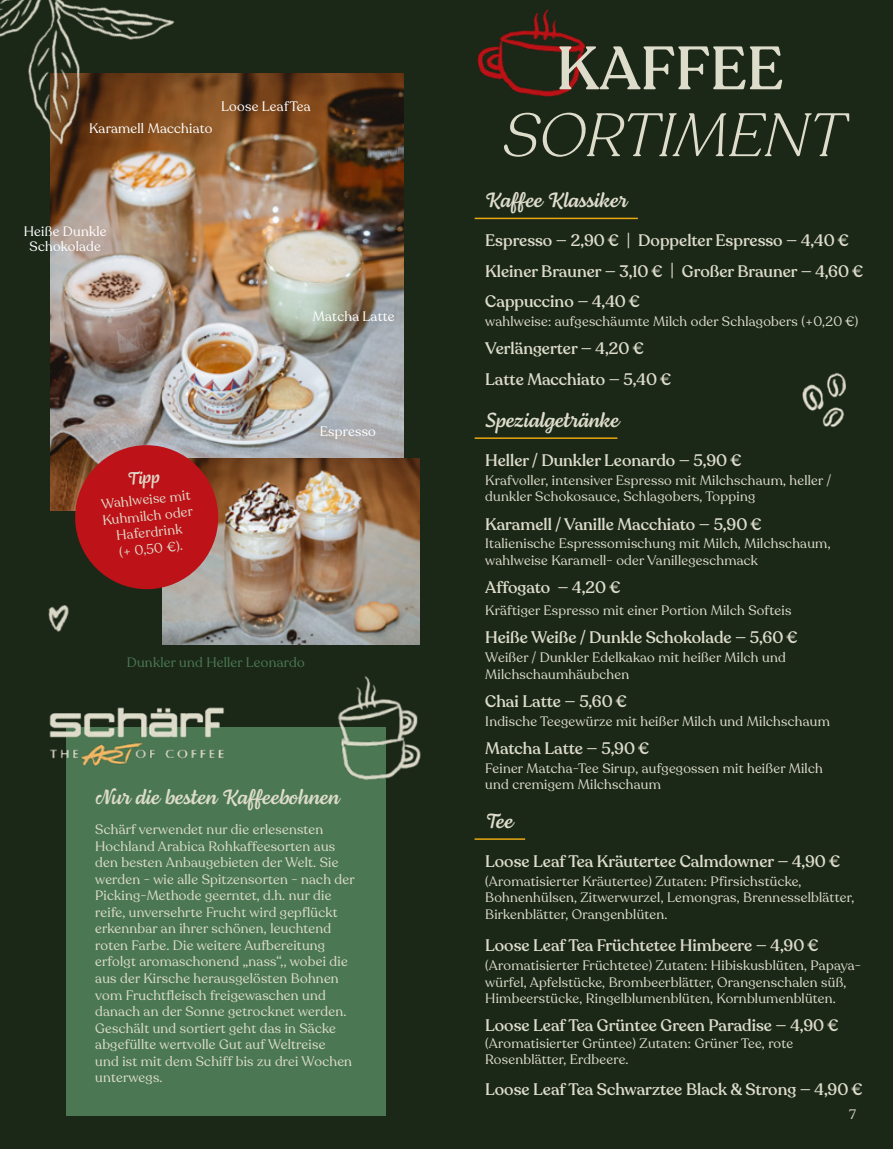
<style>
.page{position:relative;width:893px;height:1149px;background:#fff}
.page>*{position:absolute;margin:0;border:0;box-sizing:border-box;transform-origin:0 0}
.t1{font:italic 300 60.3px "Recoleta";color:#dedccb}
.t2{font:500 60.3px "Recoleta";color:#dedccb}
.t3{font:21px "Lemongrass Script";color:#dedccb}
.t4{font:18px "Lemongrass Script";color:#dedccb}
.t5{font:500 16.5px/30.5px "Recoleta";color:#dedccb}
.t6{font:13.5px/16.5px "Recoleta";letter-spacing:.02em;color:#dedccb}
.t7{font:13.5px/15px "Recoleta";letter-spacing:.02em;color:#fff;text-align:center}
.t8{font:13.5px "Recoleta";letter-spacing:.02em;color:#4b7853}
.s1{font-family:"Montserrat";font-weight:400}
</style>
<div class="page">
<div style="left:0;top:0;width:893px;height:1148px;background:#1b2818"></div>
<hr style="left:475px;top:217px;width:163px;height:2px;background:#e8a812">
<hr style="left:475px;top:437px;width:142px;height:2px;background:#e8a812">
<img style="left:477px;top:9px;width:109px;height:88px">
<hr style="left:475px;top:838px;width:50px;height:1px;background:#e8a812">
<div style="left:66px;top:726px;width:320px;height:388px;background:#4b7853"></div>
<img style="left:49px;top:707px;width:179px;height:59px">
<img style="left:802px;top:372px;width:44px;height:55px">
<img style="left:51px;top:73px;width:352px;height:437px">
<img style="left:163px;top:458px;width:257px;height:186px">
<img style="left:329px;top:676px;width:92px;height:104px">
<img style="left:0;top:0;width:196px;height:171px">
<img style="left:48px;top:605px;width:21px;height:27px">
<svg style="left:71px;top:441px;width:151px;height:151px;background:#a82c2d"></svg>
<p class="t7" style="left:89px;top:121px;width:125px">Karamell Macchiato</p>
<p class="t7" style="left:221px;top:99px;width:91px">Loose LeafTea</p>
<p class="t7" style="left:24px;top:224px;width:84px">Heiße Dunkle<br>Schokolade</p>
<p class="t7" style="left:313px;top:309px;width:83px">Matcha Latte</p>
<h3 class="t4" style="left:126px;top:468px;width:34px;rotate:-6deg">Tipp</h3>
<p class="t6" style="left:100px;top:496px;width:92px;text-align:center;rotate:-6deg">Wahlweise mit<br>Kuhmilch oder<br>Haferdrink<br>(+ 0,50 €).</p>
<p class="t7" style="left:320px;top:424px;width:57px">Espresso</p>
<p class="t8" style="left:127px;top:653px;width:179px">Dunkler und Heller Leonardo</p>
<h2 class="t3" style="left:95px;top:784px;width:246px">Nur die besten Kaffeebohnen</h2>
<p class="t6" style="left:95px;top:821px;width:261px">Schärf verwendet nur die erlesensten Hochland Arabica Rohkaffeesorten aus den besten Anbaugebieten der Welt. Sie werden - wie alle Spitzensorten - nach der Picking-Methode geerntet, d.h. nur die reife, unversehrte Frucht wird gepflückt erkennbar an ihrer schönen, leuchtend roten Farbe. Die weitere Aufbereitung erfolgt aromaschonend „nass“‚, wobei die aus der Kirsche herausgelösten Bohnen vom Fruchtfleisch freigewaschen und danach an der Sonne getrocknet werden.<br>Geschält und sortiert geht das in Säcke abgefüllte wertvolle Gut auf Weltreise<br>und ist mit dem Schiff bis zu drei Wochen unterwegs.</p>
<h1 class="t2" style="left:556px;top:31px;width:229px">KAFFEE</h1>
<h1 class="t1" style="left:500px;top:98px;width:361px">SORTIMENT</h1>
<h2 class="t3" style="left:485px;top:187px;width:143px">Kaffee Klassiker</h2>
<p class="t5" style="left:485px;top:226px;width:380px">Espresso — 2,90 € <span class="s1">|</span> Doppelter Espresso — 4,40 €<br>Kleiner Brauner — 3,10 € <span class="s1">|</span> Großer Brauner — 4,60 €<br>Cappuccino — 4,40 €</p>
<p class="t6" style="left:485px;top:313px;width:374px">wahlweise: aufgeschäumte Milch oder Schlagobers (+0,20 €)</p>
<p class="t5" style="left:485px;top:333px;width:188px">Verlängerter — 4,20 €<br>Latte Macchiato — 5,40 €</p>
<h2 class="t3" style="left:485px;top:407px;width:135px">Spezialgetränke</h2>
<p class="t5" style="left:485px;top:445px;width:258px">Heller / Dunkler Leonardo — 5,90 €</p>
<p class="t6" style="left:485px;top:472px;width:347px">Krafvoller, intensiver Espresso mit Milchschaum, heller / dunkler Schokosauce, Schlagobers, Topping</p>
<p class="t5" style="left:485px;top:509px;width:278px">Karamell / Vanille Macchiato — 5,90 €</p>
<p class="t6" style="left:485px;top:535px;width:347px">Italienische Espressomischung mit Milch, Milchschaum, wahlweise Karamell- oder Vanillegeschmack</p>
<p class="t5" style="left:485px;top:572px;width:137px">Affogato — 4,20 €</p>
<p class="t6" style="left:485px;top:602px;width:308px">Kräftiger Espresso mit einer Portion Milch Softeis</p>
<p class="t5" style="left:485px;top:622px;width:314px">Heiße Weiße / Dunkle Schokolade — 5,60 €</p>
<p class="t6" style="left:485px;top:649px;width:302px">Weißer / Dunkler Edelkakao mit heißer Milch und<br>Milchschaumhäubchen</p>
<p class="t5" style="left:485px;top:686px;width:143px">Chai Latte — 5,60 €</p>
<p class="t6" style="left:485px;top:712px;width:346px">Indische Teegewürze mit heißer Milch und Milchschaum</p>
<p class="t5" style="left:485px;top:733px;width:166px">Matcha Latte — 5,90 €</p>
<p class="t6" style="left:485px;top:759px;width:339px">Feiner Matcha-Tee Sirup, aufgegossen mit heißer Milch und cremigem Milchschaum</p>
<h2 class="t3" style="left:485px;top:807px;width:29px">Tee</h2>
<p class="t5" style="left:485px;top:846px;width:357px">Loose Leaf Tea Kräutertee Calmdowner — 4,90 €</p>
<p class="t6" style="left:485px;top:872px;width:370px">(Aromatisierter Kräutertee) Zutaten: Pfirsichstücke,<br>Bohnenhülsen, Zitwerwurzel, Lemongras, Brennesselblätter,<br>Birkenblätter, Orangenblüten.</p>
<p class="t5" style="left:485px;top:930px;width:335px">Loose Leaf Tea Früchtetee Himbeere — 4,90 €</p>
<p class="t6" style="left:485px;top:957px;width:377px">(Aromatisierter Früchtetee) Zutaten: Hibiskusblüten, Papaya&shy;würfel, Apfelstücke, Brombeerblätter, Orangenschalen süß,<br>Himbeerstücke, Ringelblumenblüten, Kornblumenblüten.</p>
<p class="t5" style="left:485px;top:1010px;width:355px">Loose Leaf Tea Grüntee Green Paradise — 4,90 €</p>
<p class="t6" style="left:485px;top:1034px;width:309px">(Aromatisierter Grüntee) Zutaten: Grüner Tee, rote<br>Rosenblätter, Erdbeere.</p>
<p class="t5" style="left:485px;top:1073px;width:379px">Loose Leaf Tea Schwarztee Black &amp; Strong — 4,90 €</p>
<p class="t6" style="left:849px;top:1105px;width:8px">7</p>
</div>
